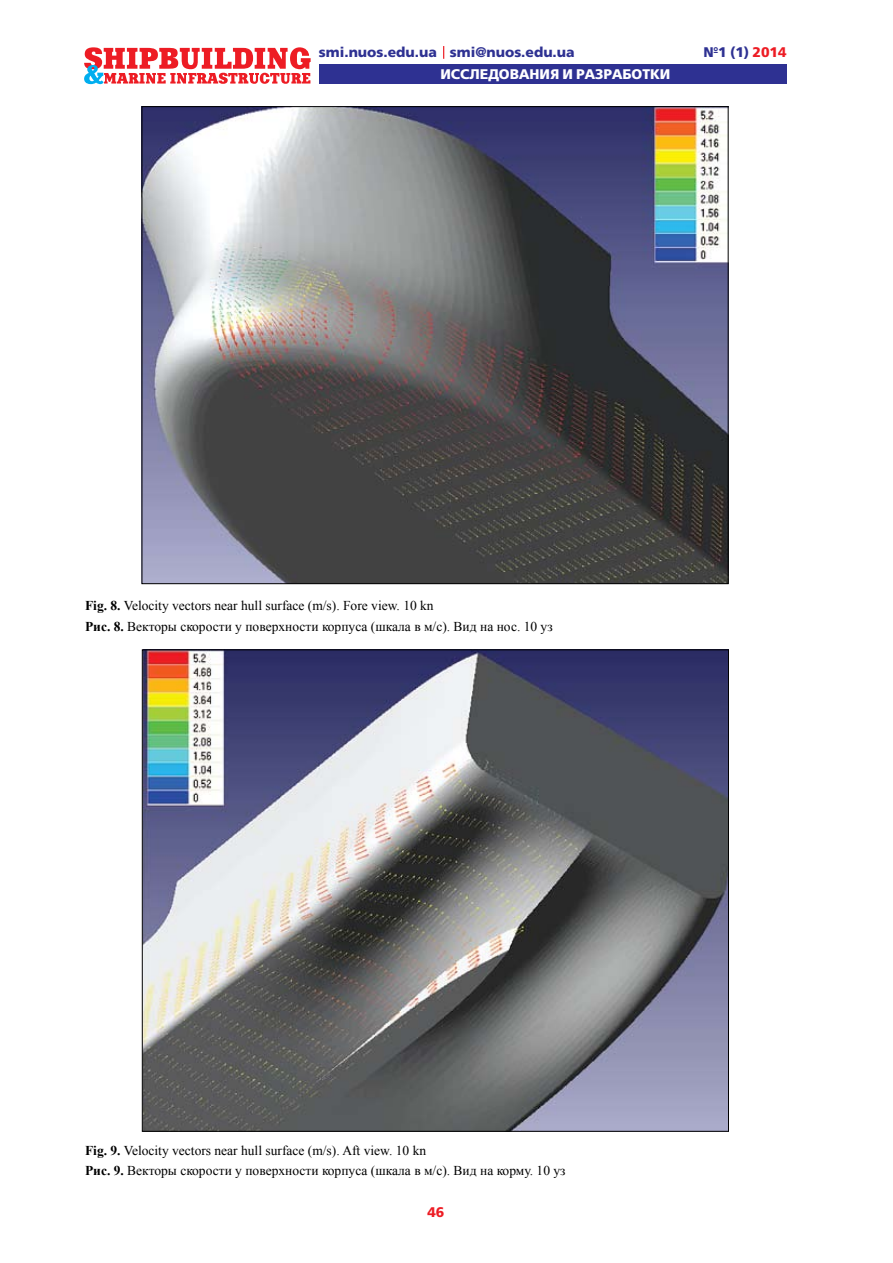
<style>
.page{position:relative;width:893px;height:1263px;background:#fff}
.page>*{position:absolute;margin:0;border:0;box-sizing:border-box;transform-origin:0 0}
.t1{font:13.95px "Free Set Bold C";color:#2e3192}
.t2{font:13.95px "Free Set Bold C";color:#fff}
.t3{font:13.95px "Free Set Bold C";color:#ed1c24}
.t4{font:13.5px/20.4px "Times New Roman";color:#000}
.s1{color:#ed1c24}
.s2{font-weight:700}
</style>
<div class="page">
<svg style="left:84px;top:47px;width:227px;height:38px"></svg>
<div style="left:319px;top:64px;width:468px;height:19px;background:#2e3192"></div>
<svg style="left:443px;top:46px;width:1px;height:13px"></svg>
<img style="left:144px;top:651px;width:583px;height:479px">
<img style="left:144px;top:108px;width:582px;height:474px">
<p class="t1" style="left:319px;top:44px;width:257px">smi.nuos.edu.ua smi@nuos.edu.ua</p>
<p class="t1" style="left:703px;top:44px;width:85px">№1 (1) <span class="s1">2014</span></p>
<p class="t2" style="left:440px;top:67px;width:231px">ИССЛЕДОВАНИЯ И РАЗРАБОТКИ</p>
<p class="t4" style="left:85px;top:595px;width:469px"><span class="s2">Fig. 8.</span> Velocity vectors near hull surface (m/s). Fore view. 10 kn<br><span class="s2">Рис. 8.</span> Векторы скорости у поверхности корпуса (шкала в м/с). Вид на нос. 10 уз</p>
<p class="t4" style="left:85px;top:1140px;width:482px"><span class="s2">Fig. 9.</span> Velocity vectors near hull surface (m/s). Aft view. 10 kn<br><span class="s2">Рис. 9.</span> Векторы скорости у поверхности корпуса (шкала в м/с). Вид на корму. 10 уз</p>
<p class="t3" style="left:427px;top:1204px;width:19px">46</p>
</div>
